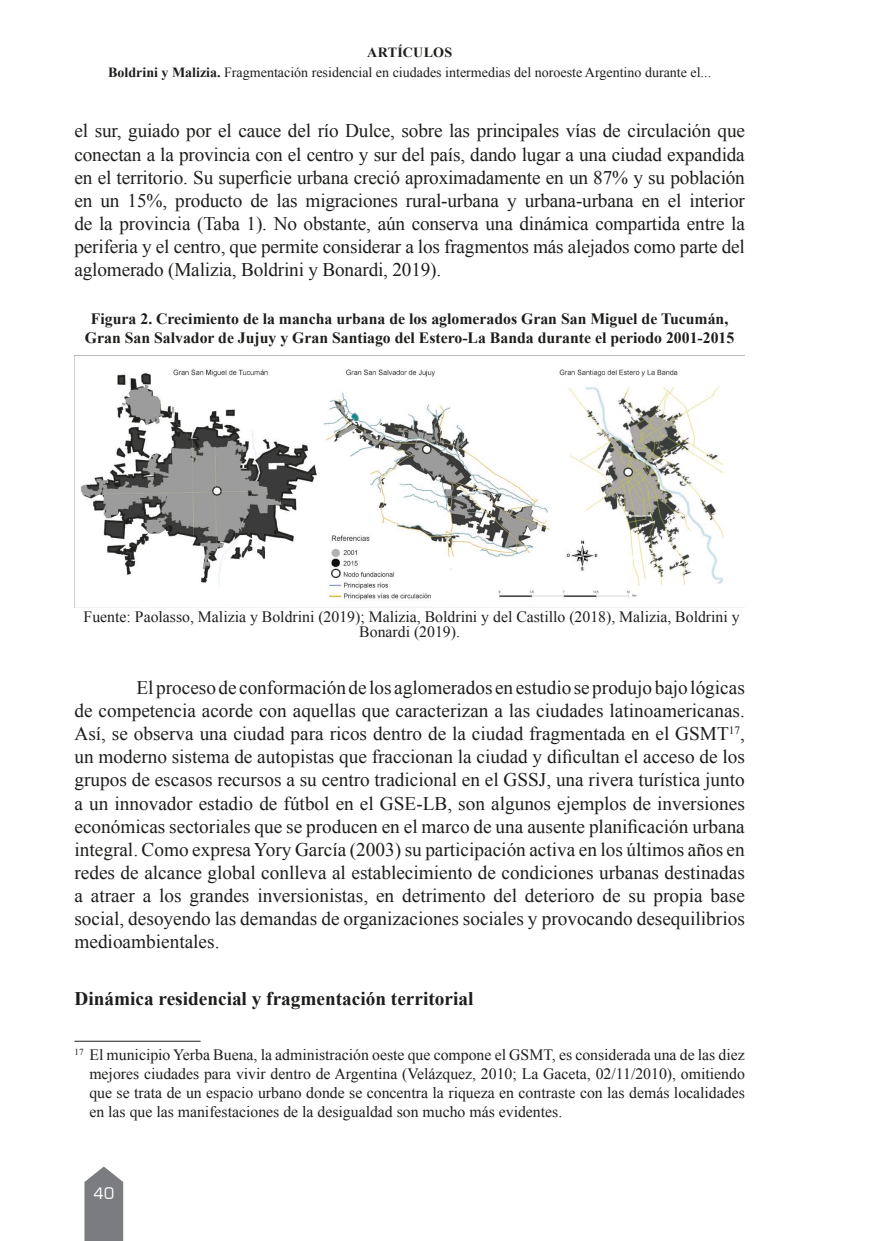
<style>
.page{position:relative;width:869px;height:1241px;background:#fff}
.page>*{position:absolute;margin:0;border:0;box-sizing:border-box;transform-origin:0 0}
.t1{font:19.25px/23.1px "Times New Roman";letter-spacing:-.005em;color:#1d1d1b;text-align:justify}
.t2{font:700 19.25px "Times New Roman";color:#1d1d1b}
.t3{font:15.75px/18.9px "Times New Roman";color:#1d1d1b;text-align:center}
.t4{font:700 15.75px/19.2px "Times New Roman";color:#1d1d1b;text-align:center}
.t5{font:15.75px "Square 721 BT";color:#fff}
.t6{font:14px/20.5px "Times New Roman";color:#1d1d1b;text-align:center}
.s1{font-weight:700}
</style>
<div class="page">
<svg style="left:84px;top:1166px;width:39px;height:74px;background:#8b8b8e"></svg>
<img style="left:74px;top:355px;width:670px;height:252px">
<hr style="left:74px;top:1040px;width:126px;height:1px;background:#1d1d1b">
<p class="t6" style="left:108px;top:41px;width:604px"><span class="s1">ARTÍCULOS<br>Boldrini y Malizia.</span> Fragmentación residencial en ciudades intermedias del noroeste Argentino durante el...</p>
<p class="t1" style="left:74px;top:119px;width:671px">el sur, guiado por el cauce del río Dulce, sobre las principales vías de circulación que conectan a la provincia con el centro y sur del país, dando lugar a una ciudad expandida en el territorio. Su superficie urbana creció aproximadamente en un 87% y su población en un 15%, producto de las migraciones rural-urbana y urbana-urbana en el interior de la provincia (Taba 1). No obstante, aún conserva una dinámica compartida entre la periferia y el centro, que permite considerar a los fragmentos más alejados como parte del aglomerado (Malizia, Boldrini y Bonardi, 2019).</p>
<p class="t4" style="left:85px;top:308px;width:650px">Figura 2. Crecimiento de la mancha urbana de los aglomerados Gran San Miguel de Tucumán,<br>Gran San Salvador de Jujuy y Gran Santiago del Estero-La Banda durante el periodo 2001-2015</p>
<p class="t3" style="left:84px;top:608px;width:657px;line-height:15.8px">Fuente: Paolasso, Malizia y Boldrini (2019); Malizia, Boldrini y del Castillo (2018), Malizia, Boldrini y<br>Bonardi (2019).</p>
<p class="t1" style="left:74px;top:675px;width:671px;text-indent:62px">El proceso de conformación de los aglomerados en estudio se produjo bajo lógicas de competencia acorde con aquellas que caracterizan a las ciudades latinoamericanas.<br>Así, se observa una ciudad para ricos dentro de la ciudad fragmentada en el GSMT<sup>17</sup>, un moderno sistema de autopistas que fraccionan la ciudad y dificultan el acceso de los grupos de escasos recursos a su centro tradicional en el GSSJ, una rivera turística junto a un innovador estadio de fútbol en el GSE-LB, son algunos ejemplos de inversiones económicas sectoriales que se producen en el marco de una ausente planificación urbana integral. Como expresa Yory García (2003) su participación activa en los últimos años en redes de alcance global conlleva al establecimiento de condiciones urbanas destinadas a atraer a los grandes inversionistas, en detrimento del deterioro de su propia base social, desoyendo las demandas de organizaciones sociales y provocando desequilibrios medioambientales.</p>
<p class="t2" style="left:74px;top:985px;width:400px">Dinámica residencial y fragmentación territorial</p>
<p class="t3" style="left:89px;top:1044px;width:656px;text-align:justify;text-indent:-15px"><sup>17</sup> El municipio Yerba Buena, la administración oeste que compone el GSMT, es considerada una de las diez mejores ciudades para vivir dentro de Argentina (Velázquez, 2010; La Gaceta, 02/11/2010), omitiendo que se trata de un espacio urbano donde se concentra la riqueza en contraste con las demás localidades en las que las manifestaciones de la desigualdad son mucho más evidentes.</p>
<p class="t5" style="left:93px;top:1183px;width:23px">40</p>
</div>
